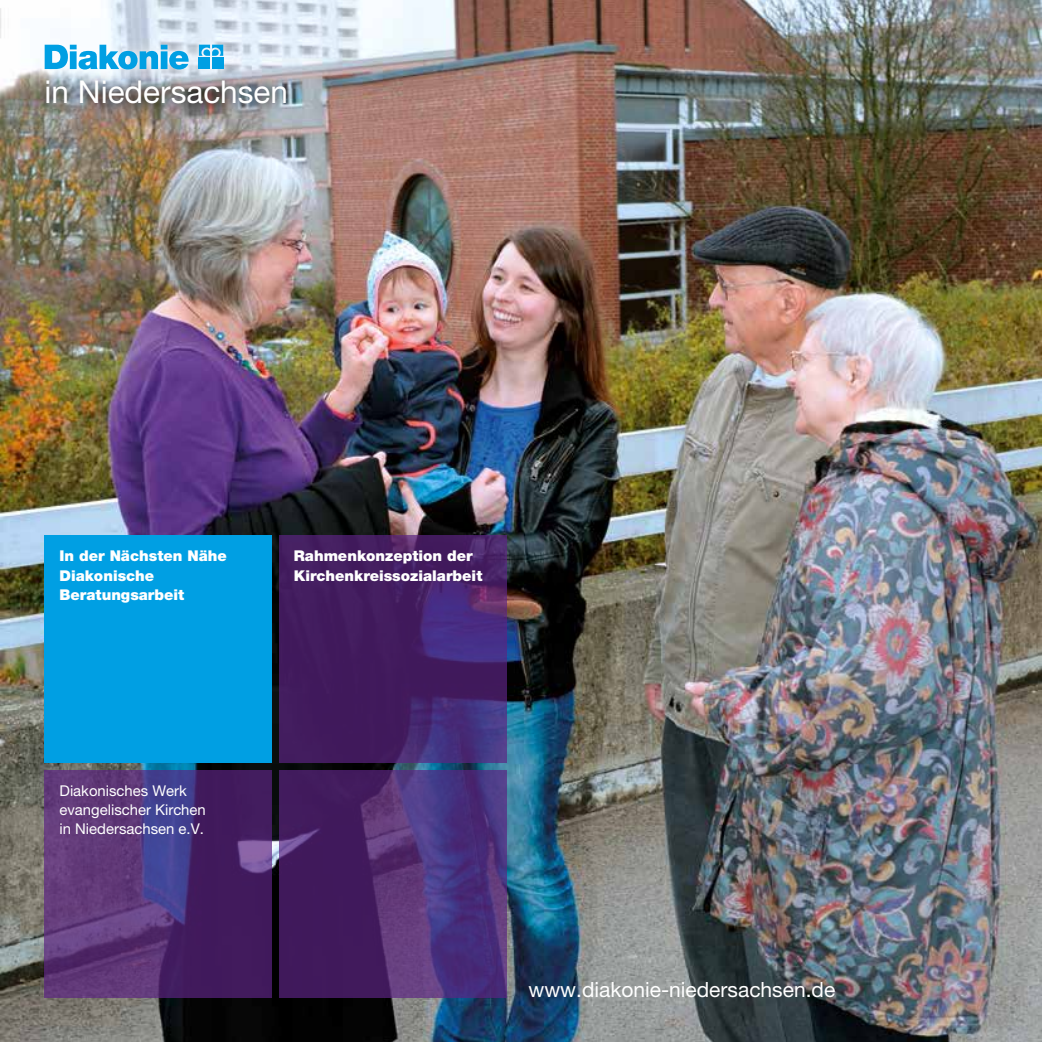
<style>
.page{position:relative;width:1042px;height:1042px;background:#fff}
.page>*{position:absolute;margin:0;border:0;box-sizing:border-box;transform-origin:0 0}
.t1{font:31.5px "Helvetica Neue LT Pro";color:#fff}
.t2{font:21px "Helvetica Neue LT Pro";color:#fff}
.t3{font:900 14.88px/19.6px "Helvetica Neue LT Pro";color:#fff}
.t4{font:14.88px/19.2px "Helvetica Neue LT Pro";color:#fff}
</style>
<div class="page">
<img style="left:0;top:0;width:1042px;height:1042px">
<div style="left:33px;top:33px;width:201px;height:47px;background:#fff;opacity:.88"></div>
<svg style="left:45px;top:45px;width:144px;height:24px"></svg>
<svg style="left:199px;top:45px;width:24px;height:11px"></svg>
<div style="left:199px;top:58px;width:11px;height:11px;background:#009fe3"></div>
<div style="left:212px;top:58px;width:11px;height:11px;background:#009fe3"></div>
<div style="left:36px;top:70px;width:261px;height:45px;background:#000;opacity:.84"></div>
<div style="left:45px;top:536px;width:227px;height:227px;background:#009fe3"></div>
<svg style="left:279px;top:536px;width:227px;height:227px;background:#442066"></svg>
<svg style="left:45px;top:770px;width:227px;height:227px;background:#512f72"></svg>
<svg style="left:279px;top:770px;width:227px;height:227px;background:#4b2a6f"></svg>
<h1 class="t1" style="left:45px;top:73px;width:245px">in Niedersachsen</h1>
<p class="t3" style="left:60px;top:546px;width:169px">In der Nächsten Nähe<br>Diakonische<br>Beratungsarbeit</p>
<p class="t3" style="left:294px;top:546px;width:190px">Rahmenkonzeption der<br>Kirchenkreissozialarbeit</p>
<p class="t4" style="left:60px;top:780px;width:148px">Diakonisches Werk evangelischer Kirchen in Niedersachsen e.V.</p>
<h2 class="t2" style="left:528px;top:977px;width:308px">www.diakonie-niedersachsen.de</h2>
</div>
